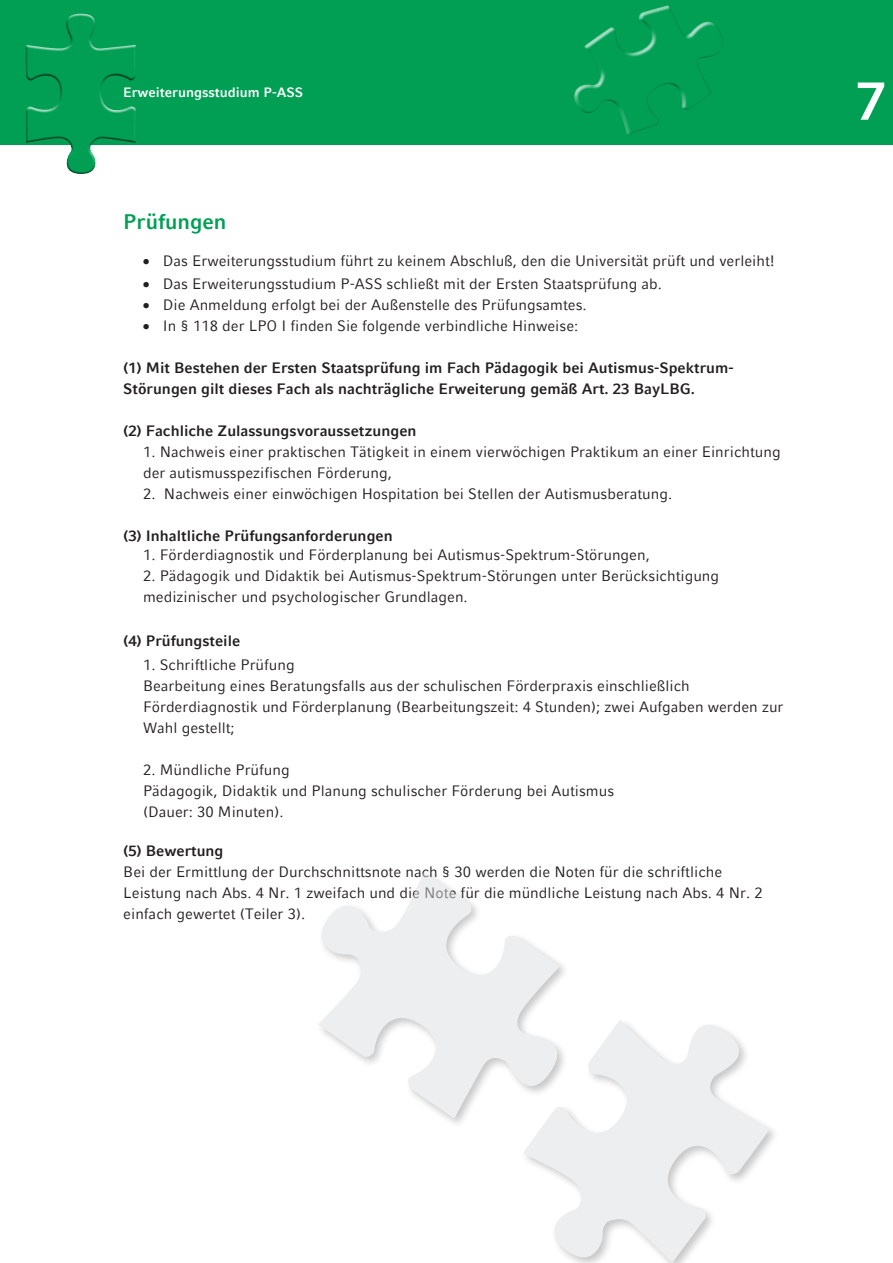
<style>
.page{position:relative;width:893px;height:1263px;background:#fff}
.page>*{position:absolute;margin:0;border:0;box-sizing:border-box;transform-origin:0 0}
.t1{font:700 54px "LMU Compatil Fact";color:#fff}
.Fließ_9_5{font:700 21px "LMU Compatil Fact";color:#009f54}
.Fließ_9_5-2{font:15px/21px "LMU Compatil Fact";color:#231f20}
.Fließ_9_5-3{font:700 15px/21px "LMU Compatil Fact";color:#231f20}
.t2{font:700 13.5px "LMU Compatil Fact";color:#fff}
.s1{font-weight:700}
</style>
<div class="page">
<div style="left:0;top:0;width:893px;height:144px;background:#009f54"></div>
<div style="left:25px;top:13px;width:114px;height:153px;background:#fff;opacity:.75"></div>
<div style="left:25px;top:19px;width:114px;height:157px;background:#231f20;opacity:.75"></div>
<svg style="left:550px;top:5px;width:195px;height:140px"></svg>
<svg style="left:319px;top:873px;width:246px;height:245px;fill:#edeeef"></svg>
<div style="left:520px;top:1016px;width:260px;height:247px;background:#231f20;opacity:.5"></div>
<svg style="left:523px;top:1007px;width:247px;height:256px;fill:#edeeef"></svg>
<p class="t2" style="left:123px;top:85px;width:181px">Erweiterungsstudium P-ASS</p>
<h1 class="t1" style="left:856px;top:69px;width:32px">7</h1>
<p class="Fließ_9_5" style="left:123px;top:210px;width:105px">Prüfungen</p>
<p class="Fließ_9_5-2" style="left:143px;top:251px;width:633px">• Das Erweiterungsstudium führt zu keinem Abschluß, den die Universität prüft und verleiht!</p>
<p class="Fließ_9_5-2" style="left:143px;top:273px;width:521px">• Das Erweiterungsstudium P-ASS schließt mit der Ersten Staatsprüfung ab.</p>
<p class="Fließ_9_5-2" style="left:143px;top:294px;width:445px">• Die Anmeldung erfolgt bei der Außenstelle des Prüfungsamtes.</p>
<p class="Fließ_9_5-2" style="left:143px;top:315px;width:437px">• In § 118 der LPO I finden Sie folgende verbindliche Hinweise:</p>
<p class="Fließ_9_5-3" style="left:123px;top:357px;width:612px">(1) Mit Bestehen der Ersten Staatsprüfung im Fach Pädagogik bei Autismus-Spektrum-<br>Störungen gilt dieses Fach als nachträgliche Erweiterung gemäß Art. 23 BayLBG.</p>
<p class="Fließ_9_5-3" style="left:123px;top:420px;width:295px">(2) Fachliche Zulassungsvoraussetzungen</p>
<p class="Fließ_9_5-2" style="left:143px;top:441px;width:639px">1. Nachweis einer praktischen Tätigkeit in einem vierwöchigen Praktikum an einer Einrichtung der autismusspezifischen Förderung,</p>
<p class="Fließ_9_5-2" style="left:143px;top:483px;width:531px">2. Nachweis einer einwöchigen Hospitation bei Stellen der Autismusberatung.</p>
<p class="Fließ_9_5-3" style="left:123px;top:525px;width:271px">(3) Inhaltliche Prüfungsanforderungen</p>
<p class="Fließ_9_5-2" style="left:143px;top:544px;width:508px">1. Förderdiagnostik und Förderplanung bei Autismus-Spektrum-Störungen,</p>
<p class="Fließ_9_5-2" style="left:143px;top:565px;width:577px">2. Pädagogik und Didaktik bei Autismus-Spektrum-Störungen unter Berücksichtigung medizinischer und psychologischer Grundlagen.</p>
<p class="Fließ_9_5-3" style="left:123px;top:630px;width:118px">(4) Prüfungsteile</p>
<p class="Fließ_9_5-2" style="left:143px;top:654px;width:642px">1. Schriftliche Prüfung<br>Bearbeitung eines Beratungsfalls aus der schulischen Förderpraxis einschließlich Förderdiagnostik und Förderplanung (Bearbeitungszeit: 4 Stunden); zwei Aufgaben werden zur Wahl gestellt;</p>
<p class="Fließ_9_5-2" style="left:143px;top:759px;width:473px">2. Mündliche Prüfung<br>Pädagogik, Didaktik und Planung schulischer Förderung bei Autismus (Dauer: 30 Minuten).</p>
<p class="Fließ_9_5-2" style="left:123px;top:840px;width:641px"><span class="s1">(5) Bewertung<br></span>Bei der Ermittlung der Durchschnittsnote nach § 30 werden die Noten für die schriftliche Leistung nach Abs. 4 Nr. 1 zweifach und die Note für die mündliche Leistung nach Abs. 4 Nr. 2 einfach gewertet (Teiler 3).</p>
</div>
